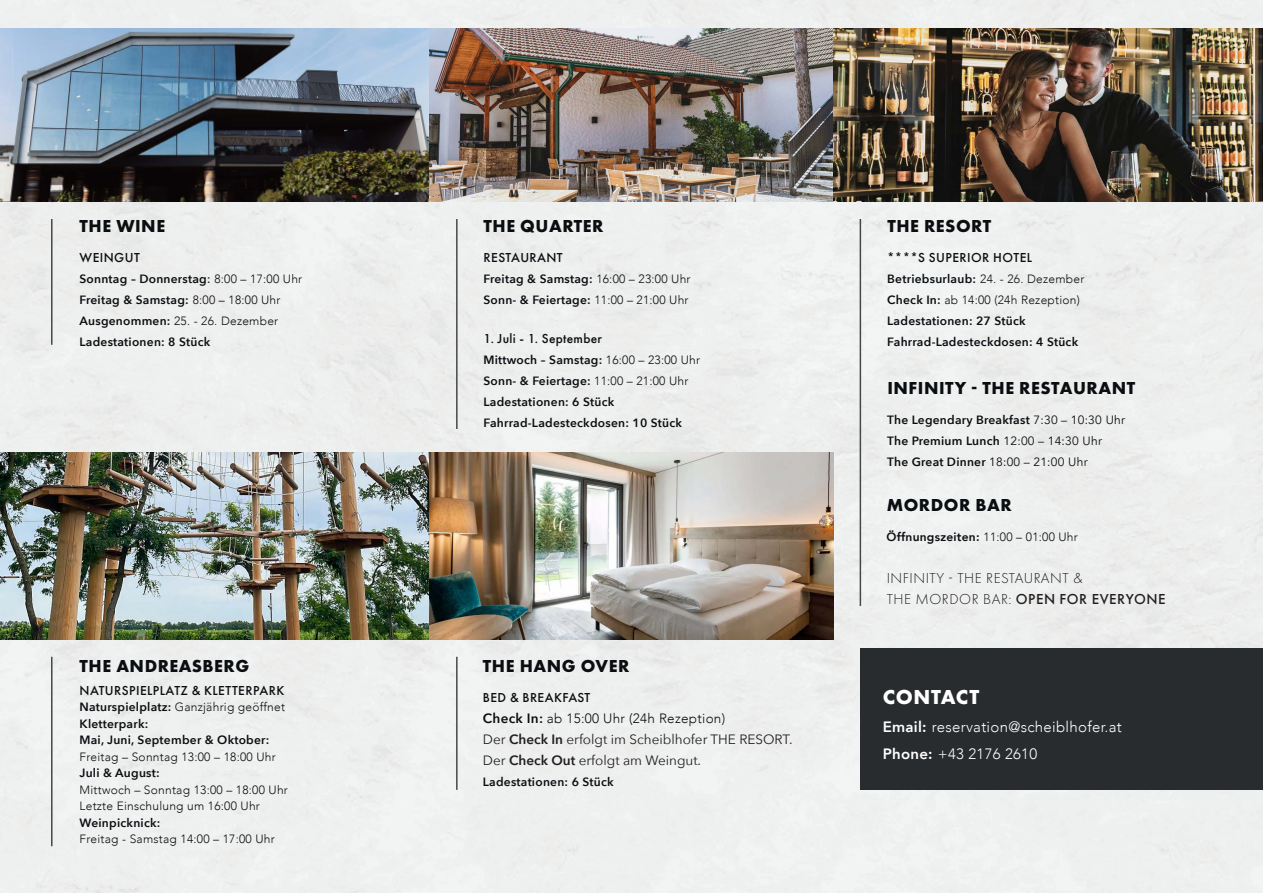
<style>
.page{position:relative;width:1263px;height:893px;background:#fff}
.page>*{position:absolute;margin:0;border:0;box-sizing:border-box;transform-origin:0 0}
.t1{font:700 21px "Futura PT";letter-spacing:.03em;color:#fff}
.t2{font:700 18px "Futura PT";letter-spacing:.03em;color:#0b0e11}
.t3{font:300 15px/21px "Futura PT";letter-spacing:.035em;color:#231f20}
.t4{font:300 15px/27.2px "Avenir";letter-spacing:.02em;color:#fff}
.t5{font:500 13.5px "Futura PT";letter-spacing:.03em;color:#0b0e11}
.t6{font:13.5px/21px "Avenir Next";color:#231f20}
.t7{font:300 13.5px "Avenir";letter-spacing:.02em;color:#0b0e11}
.t8{font:600 12px/21px "Avenir Next";letter-spacing:.02em;color:#0b0e11}
.t9{font:300 12px/16.5px "Avenir";letter-spacing:.02em;color:#0b0e11}
.t10{font:800 12px "Avenir";letter-spacing:.02em;color:#0b0e11}
.s1{font-family:"Avenir";font-weight:500}
.s2{font-family:"Avenir";font-weight:300}
.s3{font-family:"Avenir Next";font-weight:600}
.s4{font-weight:600}
.s5{font-family:"Avenir";font-weight:400}
.s6{font-weight:300}
.s7{font-weight:500}
.s8{font-weight:800}
</style>
<div class="page">
<hr style="left:860px;top:219px;width:1px;height:387px;background:#454849">
<hr style="left:456px;top:657px;width:2px;height:133px;background:#454849">
<hr style="left:456px;top:219px;width:2px;height:210px;background:#454849">
<hr style="left:51px;top:657px;width:2px;height:189px;background:#454849">
<hr style="left:51px;top:219px;width:2px;height:126px;background:#454849">
<img style="left:0;top:28px;width:1263px;height:174px">
<img style="left:0;top:452px;width:834px;height:188px">
<div style="left:860px;top:648px;width:403px;height:142px;background:#292c2f"></div>
<h2 class="t2" style="left:80px;top:214px;width:87px">THE WINE</h2>
<p class="t5" style="left:80px;top:249px;width:62px">WEINGUT</p>
<p class="t8" style="left:80px;top:268px;width:224px">Sonntag – Donnerstag<span class="s1">:</span> <span class="s2">8:00 – 17:00 Uhr<br></span>Freitag &amp; Samstag: <span class="s2">8:00 – 18:00 Uhr</span></p>
<p class="t9" style="left:80px;top:312px;width:200px"><span class="s3">Ausgenommen:</span> 25. - 26. Dezember</p>
<p class="t8" style="left:80px;top:331px;width:132px">Ladestationen: 8 Stück</p>
<h2 class="t2" style="left:80px;top:655px;width:171px">THE ANDREASBERG</h2>
<p class="t5" style="left:80px;top:682px;width:206px">NATURSPIELPLATZ &amp; KLETTERPARK</p>
<p class="t9" style="left:80px;top:699px;width:207px"><span class="s3">Naturspielplatz:</span> Ganzjährig geöffnet</p>
<p class="t8" style="left:80px;top:715px;width:191px;line-height:16.5px">Kletterpark:<br>Mai, Juni, September &amp; Oktober:</p>
<p class="t9" style="left:80px;top:748px;width:198px">Freitag – Sonntag 13:00 – 18:00 Uhr</p>
<p class="t8" style="left:80px;top:762px;width:82px">Juli &amp; August:</p>
<p class="t9" style="left:80px;top:781px;width:210px">Mittwoch – Sonntag 13:00 – 18:00 Uhr<br>Letzte Einschulung um 16:00 Uhr</p>
<p class="t8" style="left:80px;top:812px;width:82px">Weinpicknick:</p>
<p class="t9" style="left:80px;top:831px;width:197px">Freitag - Samstag 14:00 – 17:00 Uhr</p>
<h2 class="t2" style="left:484px;top:214px;width:121px">THE QUARTER</h2>
<p class="t5" style="left:484px;top:249px;width:81px">RESTAURANT</p>
<p class="t8" style="left:483px;top:268px;width:209px">Freitag &amp; Samstag: <span class="s2">16:00 – 23:00 Uhr<br></span>Sonn- &amp; Feiertage: <span class="s2">11:00 – 21:00 Uhr</span></p>
<p class="t5" style="left:483px;top:330px;width:120px">1. Juli - 1. September</p>
<p class="t8" style="left:483px;top:349px;width:218px">Mittwoch – Samstag: <span class="s2">16:00 – 23:00 Uhr<br></span>Sonn- &amp; Feiertage: <span class="s2">11:00 – 21:00 Uhr<br></span>Ladestationen: 6 Stück<br>Fahrrad-Ladesteckdosen: 10 Stück</p>
<h2 class="t2" style="left:483px;top:654px;width:148px">THE HANG OVER</h2>
<p class="t5" style="left:483px;top:689px;width:109px">BED &amp; BREAKFAST</p>
<p class="t7" style="left:483px;top:710px;width:244px"><span class="s3">Check In:</span> ab 15:00 Uhr (24h Rezeption)</p>
<p class="t6" style="left:483px;top:728px;width:311px">Der <span class="s4">Check In</span> erfolgt im Scheiblhofer THE RESORT.<br>Der <span class="s4">Check Out</span> erfolgt am Weingut.</p>
<p class="t8" style="left:483px;top:771px;width:132px">Ladestationen: 6 Stück</p>
<h2 class="t2" style="left:887px;top:214px;width:105px">THE RESORT</h2>
<p class="t5" style="left:887px;top:249px;width:146px">****S SUPERIOR HOTEL</p>
<p class="t8" style="left:887px;top:268px;width:199px">Betriebsurlaub: <span class="s2">24. - 26. Dezember</span></p>
<p class="t9" style="left:887px;top:292px;width:194px"><span class="s3">Check In:</span> ab 14:00 (24h Rezeption)</p>
<p class="t8" style="left:887px;top:310px;width:192px">Ladestationen: 27 Stück<br>Fahrrad-Ladesteckdosen: 4 Stück</p>
<h2 class="t2" style="left:887px;top:376px;width:249px">INFINITY - THE RESTAURANT</h2>
<p class="t8" style="left:887px;top:409px;width:239px">The Legendary Breakfast <span class="s5">7:30</span> <span class="s2">–</span> <span class="s5">10:30 Uhr<br></span>The Premium Lunch <span class="s5">12:00</span> <span class="s2">–</span> <span class="s5">14:30 Uhr<br></span>The Great Dinner <span class="s5">18:00</span> <span class="s2">–</span> <span class="s5">21:00 Uhr</span></p>
<h2 class="t2" style="left:887px;top:494px;width:126px">MORDOR BAR</h2>
<p class="t10" style="left:887px;top:528px;width:193px">Öffnungszeiten: <span class="s6">11:00 – 01:00 Uhr</span></p>
<p class="t3" style="left:887px;top:568px;width:280px">INFINITY - THE RESTAURANT &amp;<br>THE MORDOR BAR: <span class="s7">OPEN FOR EVERYONE</span></p>
<h1 class="t1" style="left:883px;top:684px;width:98px">CONTACT</h1>
<p class="t4" style="left:883px;top:713px;width:241px"><span class="s8">Email:</span> reservation@scheiblhofer.at<br><span class="s8">Phone:</span> +43 2176 2610</p>
</div>
